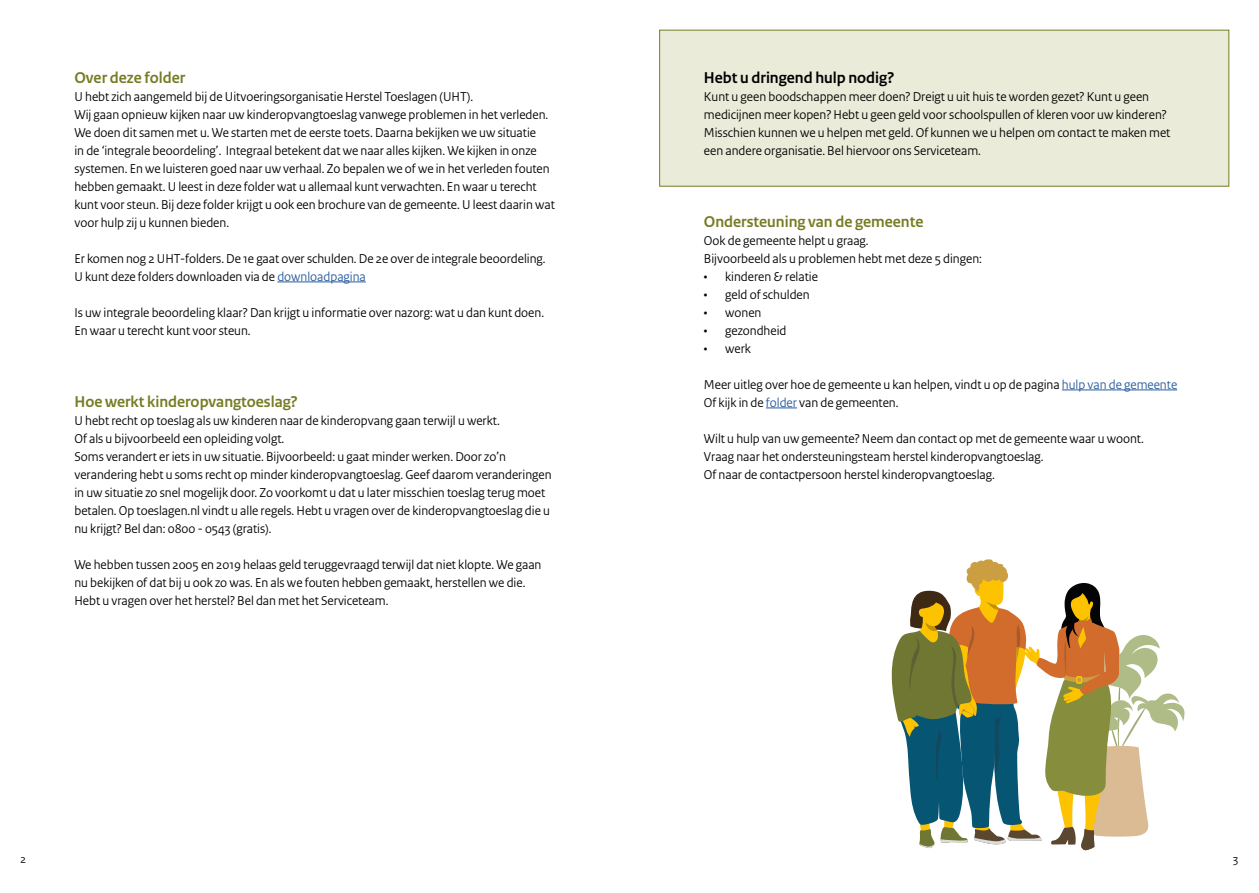
<style>
.page{position:relative;width:1259px;height:893px;background:#fff}
.page>*{position:absolute;margin:0;border:0;box-sizing:border-box;transform-origin:0 0}
.t1{font:700 16.5px "Rijksoverheid Sans Heading";color:#767c24}
.t2{font:700 16.5px "Rijksoverheid Sans Heading";color:#000}
.t3{font:13.5px/18px "Rijksoverheid Sans Heading";color:#000}
.t4{font:12px "Rijksoverheid Sans Heading";color:#000}
.s1{color:#275b9b}
</style>
<div class="page">
<hr style="left:277px;top:282px;width:89px;height:1px;background:#275b9b">
<div style="left:659px;top:30px;width:570px;height:157px;background:#ebebda"></div>
<hr style="left:1062px;top:390px;width:115px;height:1px;background:#275b9b">
<hr style="left:766px;top:408px;width:31px;height:1px;background:#275b9b">
<svg style="left:892px;top:559px;width:292px;height:291px"></svg>
<p class="t1" style="left:74px;top:68px;width:112px">Over deze folder</p>
<p class="t3" style="left:74px;top:87px;width:482px">U hebt zich aangemeld bij de Uitvoeringsorganisatie Herstel Toeslagen (UHT).<br>Wij gaan opnieuw kijken naar uw kinderopvangtoeslag vanwege problemen in het verleden.<br>We doen dit samen met u. We starten met de eerste toets. Daarna bekijken we uw situatie<br>in de ‘integrale beoordeling’. Integraal betekent dat we naar alles kijken. We kijken in onze systemen. En we luisteren goed naar uw verhaal. Zo bepalen we of we in het verleden fouten hebben gemaakt. U leest in deze folder wat u allemaal kunt verwachten. En waar u terecht kunt voor steun. Bij deze folder krijgt u ook een brochure van de gemeente. U leest daarin wat voor hulp zij u kunnen bieden.</p>
<p class="t3" style="left:74px;top:249px;width:473px">Er komen nog 2 UHT-folders. De 1e gaat over schulden. De 2e over de integrale beoordeling.<br>U kunt deze folders downloaden via de <span class="s1">downloadpagina</span></p>
<p class="t3" style="left:74px;top:303px;width:471px">Is uw integrale beoordeling klaar? Dan krijgt u informatie over nazorg: wat u dan kunt doen.<br>En waar u terecht kunt voor steun.</p>
<p class="t1" style="left:74px;top:392px;width:225px">Hoe werkt kinderopvangtoeslag?</p>
<p class="t3" style="left:74px;top:411px;width:479px">U hebt recht op toeslag als uw kinderen naar de kinderopvang gaan terwijl u werkt.<br>Of als u bijvoorbeeld een opleiding volgt.<br>Soms verandert er iets in uw situatie. Bijvoorbeeld: u gaat minder werken. Door zo’n verandering hebt u soms recht op minder kinderopvangtoeslag. Geef daarom veranderingen in uw situatie zo snel mogelijk door. Zo voorkomt u dat u later misschien toeslag terug moet betalen. Op toeslagen.nl vindt u alle regels. Hebt u vragen over de kinderopvangtoeslag die u nu krijgt? Bel dan: 0800 - 0543 (gratis).</p>
<p class="t3" style="left:74px;top:555px;width:468px">We hebben tussen 2005 en 2019 helaas geld teruggevraagd terwijl dat niet klopte. We gaan nu bekijken of dat bij u ook zo was. En als we fouten hebben gemaakt, herstellen we die.<br>Hebt u vragen over het herstel? Bel dan met het Serviceteam.</p>
<p class="t4" style="left:21px;top:852px;width:7px">2</p>
<p class="t2" style="left:704px;top:68px;width:192px">Hebt u dringend hulp nodig?</p>
<p class="t3" style="left:704px;top:87px;width:468px">Kunt u geen boodschappen meer doen? Dreigt u uit huis te worden gezet? Kunt u geen medicijnen meer kopen? Hebt u geen geld voor schoolspullen of kleren voor uw kinderen?<br>Misschien kunnen we u helpen met geld. Of kunnen we u helpen om contact te maken met een andere organisatie. Bel hiervoor ons Serviceteam.</p>
<p class="t1" style="left:704px;top:212px;width:221px">Ondersteuning van de gemeente</p>
<p class="t3" style="left:704px;top:231px;width:279px">Ook de gemeente helpt u graag.<br>Bijvoorbeeld als u problemen hebt met deze 5 dingen:</p>
<p class="t3" style="left:704px;top:267px;width:115px">• kinderen &amp; relatie</p>
<p class="t3" style="left:704px;top:285px;width:107px">• geld of schulden</p>
<p class="t3" style="left:704px;top:303px;width:59px">• wonen</p>
<p class="t3" style="left:704px;top:321px;width:84px">• gezondheid</p>
<p class="t3" style="left:704px;top:339px;width:49px">• werk</p>
<p class="t3" style="left:704px;top:375px;width:475px">Meer uitleg over hoe de gemeente u kan helpen, vindt u op de pagina <span class="s1">hulp van de gemeente<br></span>Of kijk in de <span class="s1">folder</span> van de gemeenten.</p>
<p class="t3" style="left:704px;top:429px;width:441px">Wilt u hulp van uw gemeente? Neem dan contact op met de gemeente waar u woont.<br>Vraag naar het ondersteuningsteam herstel kinderopvangtoeslag.<br>Of naar de contactpersoon herstel kinderopvangtoeslag.</p>
<p class="t4" style="left:1233px;top:852px;width:7px">3</p>
</div>
